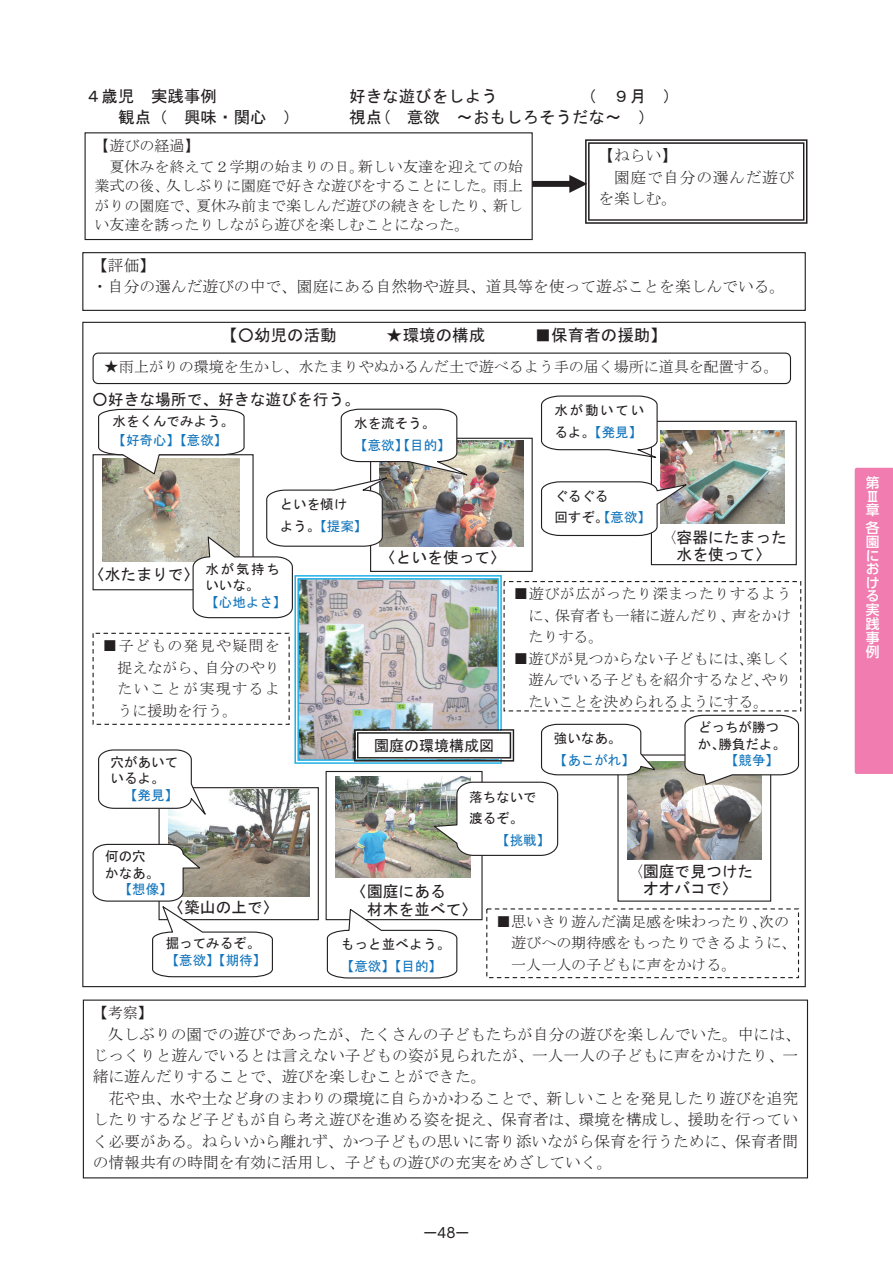
<style>
.page{position:relative;width:893px;height:1263px;background:#fff}
.page>*{position:absolute;margin:0;border:0;box-sizing:border-box;transform-origin:0 0}
.t1{font:16.5px "MS Gothic";color:#231f20}
.t2{font:15.75px/21.5px "MS Mincho";color:#231f20}
.t3{font:15.75px/16.5px "MS Gothic";color:#231f20;text-align:center}
.t4{font:15.75px "MS Mincho";letter-spacing:.045em;color:#231f20}
.t5{font:15px/21.5px "MS Mincho";color:#231f20;text-align:justify}
.t6{font:15px "MS Gothic";color:#231f20}
.t7{font:500 13.8px/13.6px "UD Shin Go Pr 6";color:#fff}
.t8{font:13.8px "UD Shin Go Pr 6";color:#231f20}
.t9{font:13.5px/21.5px "MS Gothic";color:#231f20}
.t10{font:13.5px "MS Gothic";color:#1275bc}
.t11{font:13.5px/21.5px "MS Gothic";letter-spacing:.125em;color:#231f20}
.t12{font:13.5px/16.5px "MS Gothic";letter-spacing:.135em;color:#231f20}
.s1{font-family:"MS Mincho"}
.s2{color:#1275bc}
</style>
<div class="page">
<div style="left:85px;top:132px;width:448px;height:108px;border:1px solid #231f20"></div>
<div style="left:93px;top:353px;width:698px;height:31px;border:1px solid #231f20;border-radius:5px"></div>
<svg style="left:532px;top:139px;width:275px;height:85px"></svg>
<div style="left:82px;top:252px;width:724px;height:59px;border:1px solid #231f20"></div>
<img style="left:92px;top:395px;width:708px;height:584px">
<div style="left:855px;top:468px;width:38px;height:306px;background:#f17cb0"></div>
<p class="t1" style="left:85px;top:87px;width:134px">４歳児 実践事例</p>
<p class="t1" style="left:349px;top:87px;width:150px">好きな遊びをしよう</p>
<p class="t1" style="left:580px;top:87px;width:100px">（ ９月 ）</p>
<p class="t1" style="left:118px;top:109px;width:183px">観点（ 興味・関心 ）</p>
<p class="t1" style="left:349px;top:109px;width:307px">視点( 意欲 ～おもしろそうだな～ ）</p>
<p class="t5" style="left:94px;top:135px;width:107px">【遊びの経過】</p>
<p class="t5" style="left:109px;top:155px;width:415px">夏休みを終えて２学期の始まりの日。新しい友達を迎えての始</p>
<p class="t5" style="left:94px;top:175px;width:430px">業式の後、久しぶりに園庭で好きな遊びをすることにした。雨上</p>
<p class="t5" style="left:94px;top:194px;width:430px">がりの園庭で、夏休み前まで楽しんだ遊びの続きをしたり、新し</p>
<p class="t5" style="left:94px;top:214px;width:377px">い友達を誘ったりしながら遊びを楽しむことになった。</p>
<p class="t2" style="left:598px;top:145px;width:80px">【ねらい】</p>
<p class="t4" style="left:614px;top:169px;width:182px">園庭で自分の選んだ遊び</p>
<p class="t2" style="left:598px;top:188px;width:80px">を楽しむ。</p>
<p class="t3" style="left:92px;top:257px;width:65px">【<span class="s1">評価</span>】</p>
<p class="t2" style="left:92px;top:276px;width:694px">・自分の選んだ遊びの中で、園庭にある自然物や遊具、道具等を使って遊ぶことを楽しんでいる。</p>
<p class="t1" style="left:221px;top:326px;width:117px">【○幼児の活動</p>
<p class="t1" style="left:386px;top:326px;width:100px">★環境の構成</p>
<p class="t1" style="left:535px;top:326px;width:134px">■保育者の援助】</p>
<p class="t5" style="left:104px;top:356px;width:677px">★雨上がりの環境を生かし、水たまりやぬかるんだ土で遊べるよう手の届く場所に道具を配置する。</p>
<p class="t3" style="left:92px;top:391px;width:269px">○好きな場所で、好きな遊びを行う。</p>
<p class="t9" style="left:113px;top:410px;width:123px">水をくんでみよう。</p>
<p class="t10" style="left:113px;top:433px;width:116px">【好奇心】【意欲】</p>
<p class="t9" style="left:354px;top:413px;width:82px">水を流そう。</p>
<p class="t10" style="left:354px;top:438px;width:98px">【意欲】【目的】</p>
<p class="t11" style="left:554px;top:399px;width:91px">水が動いているよ。<span class="s2">【発見】</span></p>
<p class="t9" style="left:280px;top:494px;width:89px">といを傾け<br>よう。<span class="s2">【提案】</span></p>
<p class="t9" style="left:554px;top:485px;width:98px">ぐるぐる<br>回すぞ。<span class="s2">【意欲】</span></p>
<p class="t3" style="left:661px;top:529px;width:127px"><span class="s1">〈</span>容器にたまった水を使って〉</p>
<p class="t3" style="left:380px;top:549px;width:127px">〈といを使って〉</p>
<p class="t12" style="left:205px;top:561px;width:76px">水が気持ちいいな。</p>
<p class="t10" style="left:205px;top:595px;width:82px">【心地よさ】</p>
<p class="t3" style="left:89px;top:566px;width:112px">〈水たまりで〉</p>
<p class="t5" style="left:528px;top:583px;width:265px;text-indent:-15px">■遊びが広がったり深まったりするように、保育者も一緒に遊んだり、声をかけたりする。</p>
<p class="t5" style="left:528px;top:648px;width:265px;text-indent:-15px">■遊びが見つからない子どもには、楽しく遊んでいる子どもを紹介するなど、やりたいことを決められるようにする。</p>
<p class="t5" style="left:117px;top:635px;width:164px;text-indent:-15px">■子どもの発見や疑問を捉えながら、自分のやりたいことが実現するように援助を行う。</p>
<p class="t6" style="left:374px;top:738px;width:122px">園庭の環境構成図</p>
<p class="t9" style="left:111px;top:754px;width:69px;line-height:16.5px">穴があいているよ。</p>
<p class="t10" style="left:124px;top:788px;width:55px">【発見】</p>
<p class="t9" style="left:469px;top:786px;width:69px">落ちないで渡るぞ。</p>
<p class="t10" style="left:496px;top:833px;width:55px">【挑戦】</p>
<p class="t9" style="left:554px;top:728px;width:69px">強いなあ。</p>
<p class="t10" style="left:554px;top:753px;width:82px">【あこがれ】</p>
<p class="t9" style="left:698px;top:719px;width:90px;line-height:16.5px">どっちが勝つか、勝負だよ。</p>
<p class="t10" style="left:725px;top:754px;width:56px">【競争】</p>
<p class="t9" style="left:105px;top:848px;width:55px;line-height:16.5px">何の穴かなあ。</p>
<p class="t10" style="left:119px;top:882px;width:55px">【想像】</p>
<p class="t3" style="left:627px;top:863px;width:127px"><span class="s1">〈</span>園庭で見つけた</p>
<p class="t3" style="left:351px;top:883px;width:96px">〈園庭にある</p>
<p class="t3" style="left:643px;top:880px;width:96px">オオバコで〉</p>
<p class="t3" style="left:168px;top:899px;width:112px">〈築山の上で〉</p>
<p class="t3" style="left:367px;top:901px;width:112px">材木を並べて〉</p>
<p class="t5" style="left:511px;top:911px;width:287px;text-align:left;text-indent:-15px">■思いきり遊んだ満足感を味わったり、次の遊びへの期待感をもったりできるように、一人一人の子どもに声をかける。</p>
<p class="t9" style="left:166px;top:933px;width:96px">掘ってみるぞ。</p>
<p class="t10" style="left:166px;top:953px;width:102px">【意欲】【期待】</p>
<p class="t9" style="left:341px;top:933px;width:111px">もっと並べよう。</p>
<p class="t10" style="left:341px;top:959px;width:103px">【意欲】【目的】</p>
<p class="t6" style="left:93px;top:1005px;width:62px">【<span class="s1">考察</span>】</p>
<p class="t2" style="left:93px;top:1023px;width:710px;text-indent:15px">久しぶりの園での遊びであったが、たくさんの子どもたちが自分の遊びを楽しんでいた。中には、じっくりと遊んでいるとは言えない子どもの姿が見られたが、一人一人の子どもに声をかけたり、一緒に遊んだりすることで、遊びを楽しむことができた。</p>
<p class="t2" style="left:93px;top:1087px;width:707px;text-align:justify;text-indent:16px">花や虫、水や土など身のまわりの環境に自らかかわることで、新しいことを発見したり遊びを追究したりするなど子どもが自ら考え遊びを進める姿を捉え、保育者は、環境を構成し、援助を行っていく必要がある。ねらいから離れず、かつ子どもの思いに寄り添いながら保育を行うために、保育者間の情報共有の時間を有効に活用し、子どもの遊びの充実をめざしていく。</p>
<p class="t8" style="left:424px;top:1222px;width:47px">ー48ー</p>
<p class="t7" style="left:866px;top:476px;width:15px">第<br>Ⅲ章</p>
<p class="t7" style="left:866px;top:521px;width:15px;text-align:justify">各園における実践事例</p>
</div>
